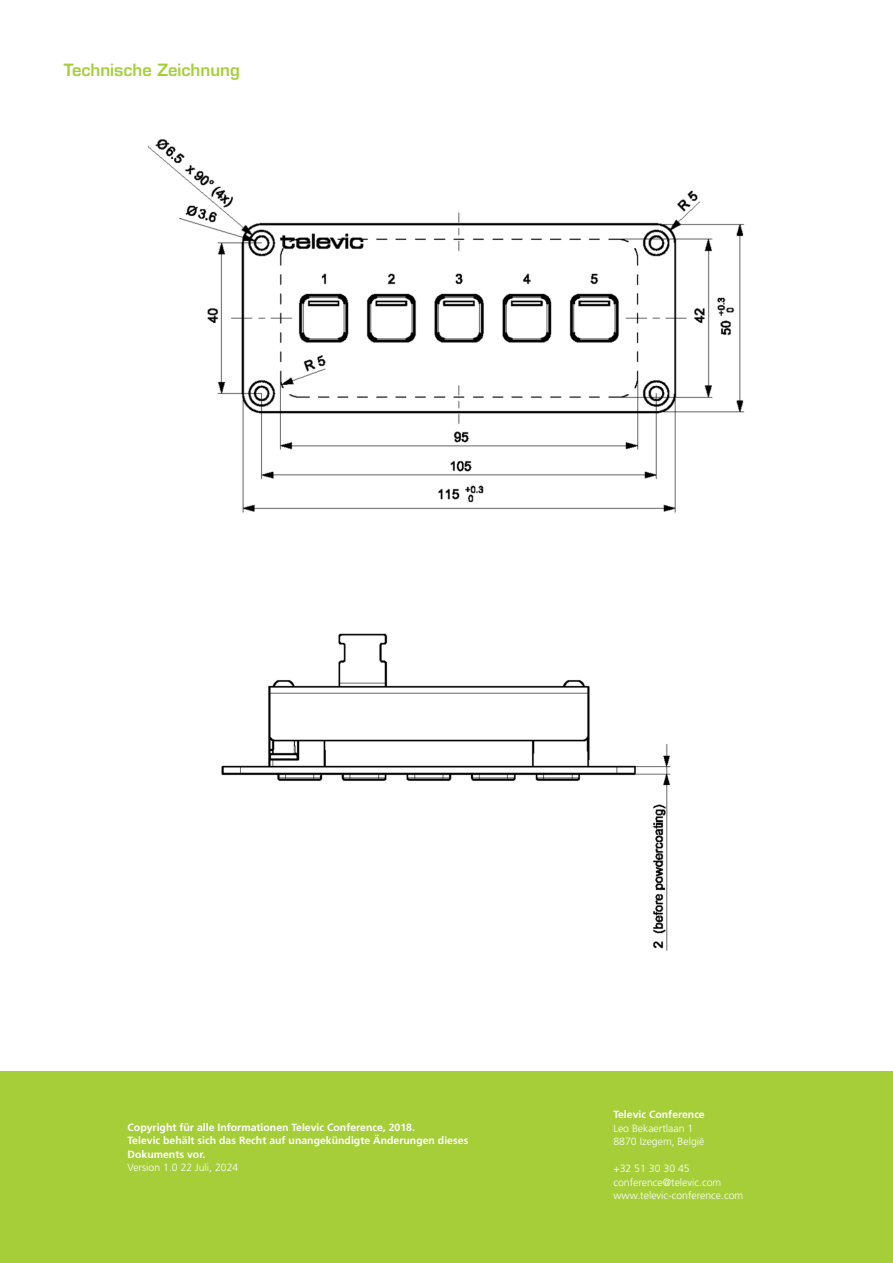
<style>
.page{position:relative;width:893px;height:1263px;background:#fff}
.page>*{position:absolute;margin:0;border:0;box-sizing:border-box;transform-origin:0 0}
.Titel_niveau_3{font:600 16.5px "Eurostile LT Std";color:#a6ce39}
.t1{font:700 10.5px/13.5px "Frutiger LT Std";color:#fff}
.t2{font:300 10.5px/13.5px "Frutiger LT Std";color:#fff}
</style>
<div class="page">
<div style="left:0;top:1071px;width:893px;height:192px;background:#a6ce39"></div>
<img style="left:147px;top:139px;width:598px;height:374px">
<img style="left:221px;top:633px;width:450px;height:318px">
<p class="Titel_niveau_3" style="left:64px;top:60px;width:178px">Technische Zeichnung</p>
<p class="t1" style="left:128px;top:1120px;width:342px">Copyright für alle Informationen Televic Conference, 2018.<br>Televic behält sich das Recht auf unangekündigte Änderungen dieses<br>Dokuments vor.</p>
<p class="t2" style="left:128px;top:1161px;width:112px">Version 1.0 22 Juli, 2024</p>
<p class="t1" style="left:613px;top:1108px;width:93px">Televic Conference</p>
<p class="t2" style="left:613px;top:1121px;width:93px">Leo Bekaertlaan 1<br>8870 Izegem, België</p>
<p class="t2" style="left:613px;top:1162px;width:131px">+32 51 30 30 45 conference@televic.com www.televic-conference.com</p>
</div>
